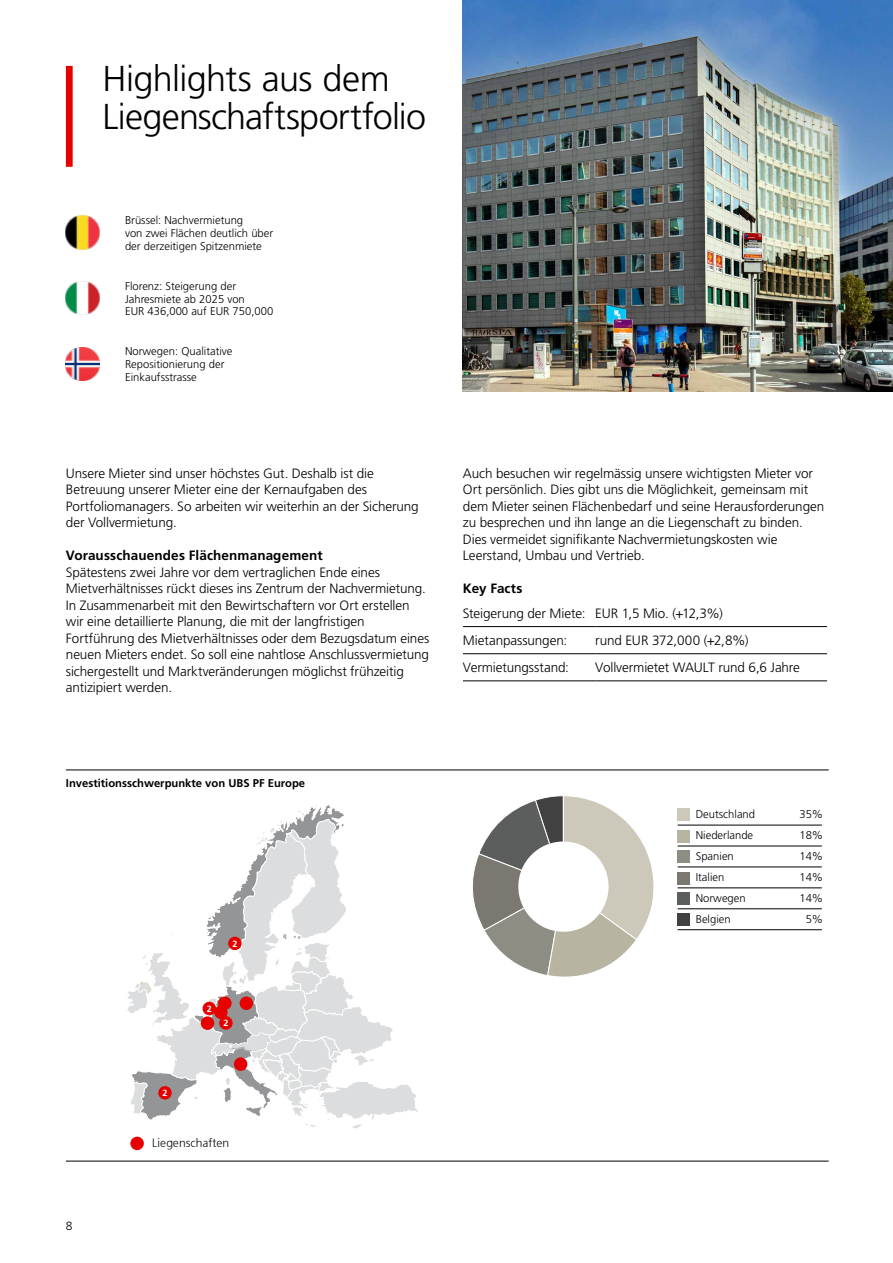
<style>
.page{position:relative;width:893px;height:1263px;background:#fff}
.page>*{position:absolute;margin:0;border:0;box-sizing:border-box;transform-origin:0 0}
.t1{font:300 36px/37.8px "Frutiger LT Std";letter-spacing:-.02em;color:#000}
.t2{font:300 13.5px/16.5px "Frutiger LT Std";letter-spacing:-.005em;color:#000}
.t3{font:700 13.5px "Frutiger LT Std";letter-spacing:.01em;color:#000}
.t4{font:300 12px "Frutiger 45";color:#000}
.t5{font:300 12px "Frutiger LT Std";color:#000}
.t6{font:300 11.25px/12.8px "Frutiger LT Std";color:#000}
.t7{font:11.25px "Frutiger LT Std Light 2";color:#000}
.t8{font:700 11.25px "Frutiger LT Std";color:#000}
.t9{font:300 9px "Frutiger 45";color:#fff}
</style>
<div class="page">
<hr style="left:463px;top:626px;width:132px;height:1px;background:#000">
<hr style="left:595px;top:626px;width:232px;height:1px;background:#000">
<hr style="left:463px;top:653px;width:132px;height:1px;background:#000">
<hr style="left:595px;top:653px;width:232px;height:1px;background:#000">
<hr style="left:463px;top:681px;width:132px;height:1px;background:#000">
<hr style="left:595px;top:681px;width:232px;height:1px;background:#000">
<div style="left:66px;top:66px;width:7px;height:101px;background:#e60000"></div>
<img style="left:463px;top:0;width:430px;height:391px">
<img style="left:66px;top:347px;width:34px;height:34px">
<img style="left:66px;top:281px;width:34px;height:34px">
<img style="left:66px;top:216px;width:34px;height:33px">
<hr style="left:66px;top:770px;width:406px;height:1px;background:#000">
<hr style="left:472px;top:770px;width:357px;height:1px;background:#000">
<hr style="left:66px;top:1161px;width:406px;height:1px;background:#000">
<hr style="left:472px;top:1161px;width:357px;height:1px;background:#000">
<div style="left:130px;top:1137px;width:14px;height:13px;background:#e60000;border-radius:50%"></div>
<svg style="left:125px;top:769px;width:293px;height:360px"></svg>
<div style="left:201px;top:1016px;width:13px;height:14px;background:#e60000;border-radius:50%"></div>
<div style="left:234px;top:1057px;width:13px;height:14px;background:#e60000;border-radius:50%"></div>
<div style="left:158px;top:1086px;width:14px;height:13px;background:#e60000;border-radius:50%"></div>
<div style="left:240px;top:996px;width:13px;height:14px;background:#e60000;border-radius:50%"></div>
<div style="left:228px;top:937px;width:14px;height:13px;background:#e60000;border-radius:50%"></div>
<div style="left:203px;top:1002px;width:13px;height:13px;background:#e60000;border-radius:50%"></div>
<div style="left:219px;top:1016px;width:14px;height:14px;background:#e60000;border-radius:50%"></div>
<div style="left:218px;top:996px;width:14px;height:14px;background:#e60000;border-radius:50%"></div>
<div style="left:214px;top:1005px;width:14px;height:14px;background:#e60000;border-radius:50%"></div>
<svg style="left:472px;top:795px;width:182px;height:182px"></svg>
<hr style="left:678px;top:825px;width:144px;height:1px;background:#000">
<hr style="left:678px;top:846px;width:144px;height:1px;background:#000">
<hr style="left:678px;top:867px;width:144px;height:1px;background:#000">
<hr style="left:678px;top:888px;width:144px;height:1px;background:#000">
<hr style="left:678px;top:908px;width:144px;height:1px;background:#000">
<hr style="left:678px;top:929px;width:144px;height:1px;background:#000">
<div style="left:678px;top:808px;width:12px;height:12px;background:#ccc9bb"></div>
<div style="left:678px;top:850px;width:12px;height:13px;background:#8e8d83"></div>
<div style="left:678px;top:872px;width:12px;height:12px;background:#7a7870"></div>
<div style="left:678px;top:892px;width:12px;height:12px;background:#5b5e5d"></div>
<div style="left:678px;top:913px;width:12px;height:12px;background:#414141"></div>
<div style="left:678px;top:830px;width:12px;height:12px;background:#b8b4a2"></div>
<div style="left:518px;top:841px;width:91px;height:91px;background:#fff;border-radius:50%"></div>
<hr style="left:892px;top:346px;width:1px;height:393px;background:#f0f3d0">
<h1 class="t1" style="left:102px;top:60px;width:325px">Highlights aus dem<br>Liegenschaftsportfolio</h1>
<p class="t6" style="left:125px;top:214px;width:150px">Brüssel: Nachvermietung<br>von zwei Flächen deutlich über der derzeitigen Spitzenmiete</p>
<p class="t6" style="left:125px;top:280px;width:150px">Florenz: Steigerung der<br>Jahresmiete ab 2025 von<br>EUR 436,000 auf EUR 750,000</p>
<p class="t6" style="left:125px;top:345px;width:109px">Norwegen: Qualitative<br>Repositionierung der<br>Einkaufsstrasse</p>
<p class="t2" style="left:66px;top:465px;width:354px">Unsere Mieter sind unser höchstes Gut. Deshalb ist die Betreuung unserer Mieter eine der Kernaufgaben des Portfoliomanagers. So arbeiten wir weiterhin an der Sicherung der Vollvermietung.</p>
<p class="t3" style="left:66px;top:548px;width:258px">Vorausschauendes Flächenmanagement</p>
<p class="t2" style="left:66px;top:564px;width:365px">Spätestens zwei Jahre vor dem vertraglichen Ende eines Mietverhältnisses rückt dieses ins Zentrum der Nachvermietung.<br>In Zusammenarbeit mit den Bewirtschaftern vor Ort erstellen wir eine detaillierte Planung, die mit der langfristigen Fortführung des Mietverhältnisses oder dem Bezugsdatum eines neuen Mieters endet. So soll eine nahtlose Anschlussvermietung sichergestellt und Marktveränderungen möglichst frühzeitig antizipiert werden.</p>
<p class="t8" style="left:66px;top:776px;width:241px">Investitionsschwerpunkte von UBS PF Europe</p>
<p class="t9" style="left:162px;top:1087px;width:7px">2</p>
<p class="t9" style="left:232px;top:938px;width:7px">2</p>
<p class="t9" style="left:207px;top:1003px;width:7px">2</p>
<p class="t9" style="left:223px;top:1018px;width:7px">2</p>
<p class="t5" style="left:66px;top:1219px;width:8px">8</p>
<p class="t4" style="left:152px;top:1136px;width:78px">Liegenschaften</p>
<p class="t2" style="left:463px;top:465px;width:363px">Auch besuchen wir regelmässig unsere wichtigsten Mieter vor Ort persönlich. Dies gibt uns die Möglichkeit, gemeinsam mit dem Mieter seinen Flächenbedarf und seine Herausforderungen zu besprechen und ihn lange an die Liegenschaft zu binden.<br>Dies vermeidet signifikante Nachvermietungskosten wie Leerstand, Umbau und Vertrieb.</p>
<p class="t3" style="left:463px;top:581px;width:61px">Key Facts</p>
<p class="t2" style="left:463px;top:600px;width:262px;line-height:27.2px">Steigerung der Miete: EUR 1,5 Mio. (+12,3%)<br>Mietanpassungen:</p>
<p class="t2" style="left:595px;top:632px;width:155px">rund EUR 372,000 (+2,8%)</p>
<p class="t2" style="left:463px;top:660px;width:108px">Vermietungsstand:</p>
<p class="t2" style="left:595px;top:660px;width:206px">Vollvermietet WAULT rund 6,6 Jahre</p>
<p class="t7" style="left:696px;top:808px;width:61px">Deutschland</p>
<p class="t7" style="left:799px;top:808px;width:25px">35%</p>
<p class="t7" style="left:696px;top:829px;width:59px">Niederlande</p>
<p class="t7" style="left:799px;top:829px;width:25px">18%</p>
<p class="t7" style="left:696px;top:850px;width:40px">Spanien</p>
<p class="t7" style="left:799px;top:850px;width:25px">14%</p>
<p class="t7" style="left:696px;top:871px;width:30px">Italien</p>
<p class="t7" style="left:799px;top:871px;width:25px">14%</p>
<p class="t7" style="left:696px;top:892px;width:52px">Norwegen</p>
<p class="t7" style="left:799px;top:892px;width:25px">14%</p>
<p class="t7" style="left:696px;top:913px;width:37px">Belgien</p>
<p class="t7" style="left:806px;top:913px;width:19px">5%</p>
</div>
